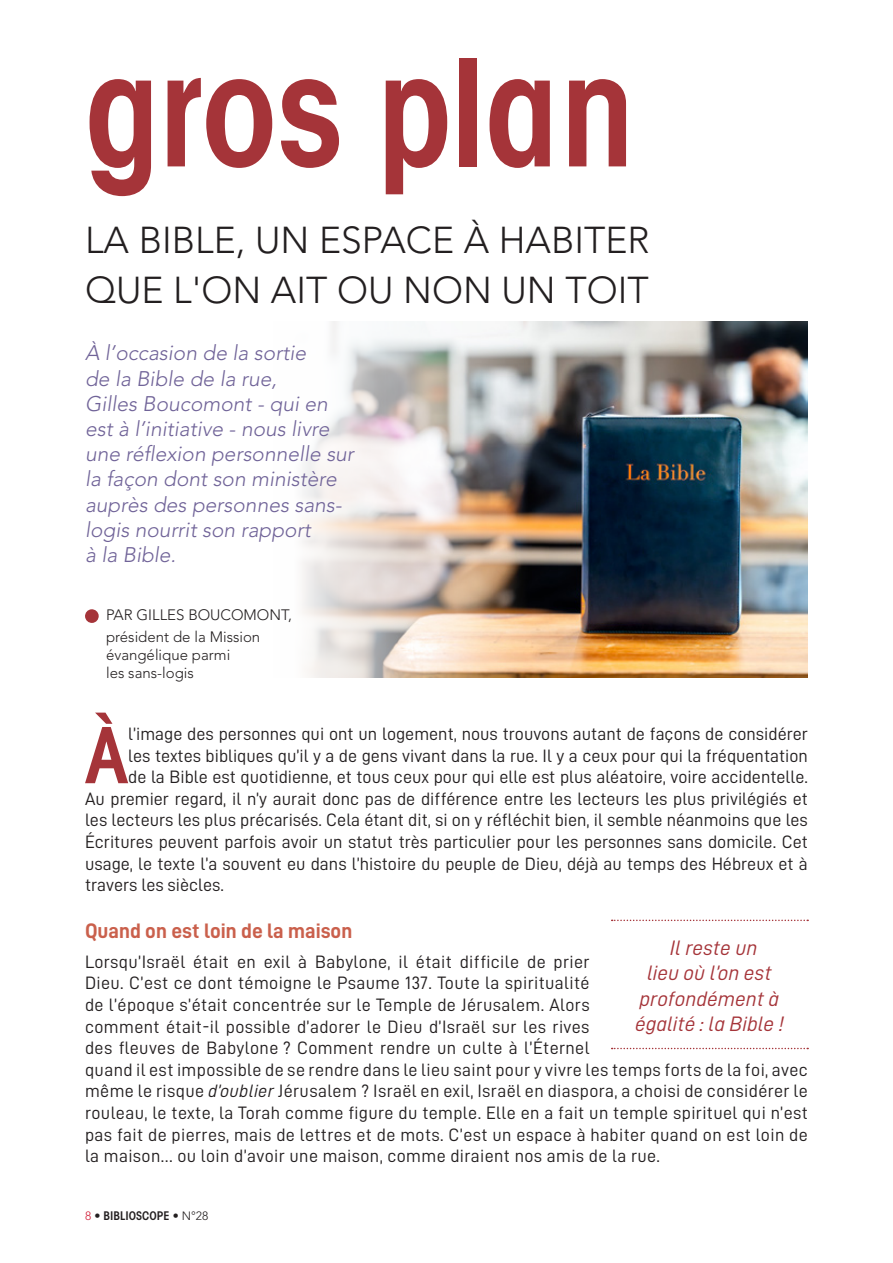
<style>
.page{position:relative;width:893px;height:1263px;background:#fff}
.page>*{position:absolute;margin:0;border:0;box-sizing:border-box;transform-origin:0 0}
.GRANDS_TITRES{font:600 condensed 150px "Avant Garde";color:#a53439}
.GROS_PLAN_Corps_de_texte_Lettrine{font:600 condensed 77.7px "Avant Garde";color:#a53439}
.GROS_PLAN_Titres{font:300 37.2px/50.4px "Avenir LT Std";color:#231f20}
.GROS_PLAN_Chapeau{font:italic 300 21px/25.2px "Avenir LT Std";color:#706398}
.GROS_PLAN_Mise_en_exerge{font:21px/25.2px "D DIN Italic";color:#a53439;text-align:center}
.GROS_PLAN_Intertitres{font:21px "D DIN Bold";color:#ca604c}
._04-texte{font:18px/21.6px "D DIN";letter-spacing:.02em;color:#231f20}
.GROS_PLAN_Corps_de_texte_Lettrine-2{font:18px "D DIN";color:#231f20}
.t1{font:300 15px/18px "Avenir LT Std";color:#231f20}
.t2{font:600 condensed 12px "Avant Garde";color:#231f20}
.s1{font-family:"D DIN Italic"}
.s2{font-family:"Avenir LT Std";font-weight:300;font-stretch:normal;color:#d2203a}
.s3{font-family:"Avenir LT Std";font-weight:300;font-stretch:normal}
</style>
<div class="page">
<hr style="left:892px;top:0;width:1px;height:1263px;background:#efdfcf">
<img style="left:302px;top:321px;width:506px;height:357px">
<div style="left:85px;top:609px;width:14px;height:14px;background:#a53439;border-radius:50%"></div>
<svg style="left:612px;top:919px;width:196px;height:2px"></svg>
<svg style="left:612px;top:1048px;width:196px;height:1px"></svg>
<hr style="left:892px;top:715px;width:1px;height:308px;background:#fff">
<p class="GRANDS_TITRES" style="left:85px;top:21px;width:551px">gros plan</p>
<p class="GROS_PLAN_Titres" style="left:85px;top:215px;width:566px">LA BIBLE, UN ESPACE À HABITER<br>QUE L'ON AIT OU NON UN TOIT</p>
<p class="GROS_PLAN_Chapeau" style="left:85px;top:341px;width:270px">À l’occasion de la sortie<br>de la Bible de la rue,<br>Gilles Boucomont - qui en est à l’initiative - nous livre une réflexion personnelle sur la façon dont son ministère auprès des personnes sans&shy;logis nourrit son rapport<br>à la Bible.</p>
<p class="t1" style="left:106px;top:606px;width:187px">PAR GILLES BOUCOMONT,</p>
<p class="t1" style="left:106px;top:628px;width:156px">président de la Mission évangélique parmi<br>les sans-logis</p>
<p class="GROS_PLAN_Corps_de_texte_Lettrine" style="left:85px;top:708px;width:45px">À</p>
<p class="GROS_PLAN_Corps_de_texte_Lettrine-2" style="left:128px;top:724px;width:681px">l’image des personnes qui ont un logement, nous trouvons autant de façons de considérer</p>
<p class="GROS_PLAN_Corps_de_texte_Lettrine-2" style="left:128px;top:745px;width:681px">les textes bibliques qu’il y a de gens vivant dans la rue. Il y a ceux pour qui la fréquentation</p>
<p class="GROS_PLAN_Corps_de_texte_Lettrine-2" style="left:128px;top:767px;width:681px">de la Bible est quotidienne, et tous ceux pour qui elle est plus aléatoire, voire accidentelle.</p>
<p class="GROS_PLAN_Corps_de_texte_Lettrine-2" style="left:85px;top:789px;width:724px">Au premier regard, il n’y aurait donc pas de différence entre les lecteurs les plus privilégiés et</p>
<p class="GROS_PLAN_Corps_de_texte_Lettrine-2" style="left:85px;top:810px;width:724px">les lecteurs les plus précarisés. Cela étant dit, si on y réfléchit bien, il semble néanmoins que les</p>
<p class="GROS_PLAN_Corps_de_texte_Lettrine-2" style="left:85px;top:832px;width:724px">Écritures peuvent parfois avoir un statut très particulier pour les personnes sans domicile. Cet</p>
<p class="GROS_PLAN_Corps_de_texte_Lettrine-2" style="left:85px;top:853px;width:724px">usage, le texte l’a souvent eu dans l’histoire du peuple de Dieu, déjà au temps des Hébreux et à</p>
<p class="GROS_PLAN_Corps_de_texte_Lettrine-2" style="left:85px;top:875px;width:140px">travers les siècles.</p>
<p class="GROS_PLAN_Intertitres" style="left:85px;top:919px;width:269px">Quand on est loin de la maison</p>
<p class="_04-texte" style="left:85px;top:950px;width:724px">Lorsqu’Israël était en exil à Babylone, il était difficile de prier<br>Dieu. C’est ce dont témoigne le Psaume 137. Toute la spiritualité<br>de l’époque s’était concentrée sur le Temple de Jérusalem. Alors<br>comment était-il possible d’adorer le Dieu d’Israël sur les rives<br>des fleuves de Babylone ? Comment rendre un culte à l’Éternel<br>quand il est impossible de se rendre dans le lieu saint pour y vivre les temps forts de la foi, avec même le risque <span class="s1">d’oublier</span> Jérusalem ? Israël en exil, Israël en diaspora, a choisi de considérer le rouleau, le texte, la Torah comme figure du temple. Elle en a fait un temple spirituel qui n’est pas fait de pierres, mais de lettres et de mots. C’est un espace à habiter quand on est loin de la maison… ou loin d’avoir une maison, comme diraient nos amis de la rue.</p>
<p class="GROS_PLAN_Mise_en_exerge" style="left:635px;top:935px;width:150px">Il reste un<br>lieu où l’on est profondément à égalité : la Bible !</p>
<p class="t2" style="left:85px;top:1209px;width:125px"><span class="s2">8</span> • BIBLIOSCOPE • <span class="s3">N°28</span></p>
</div>
